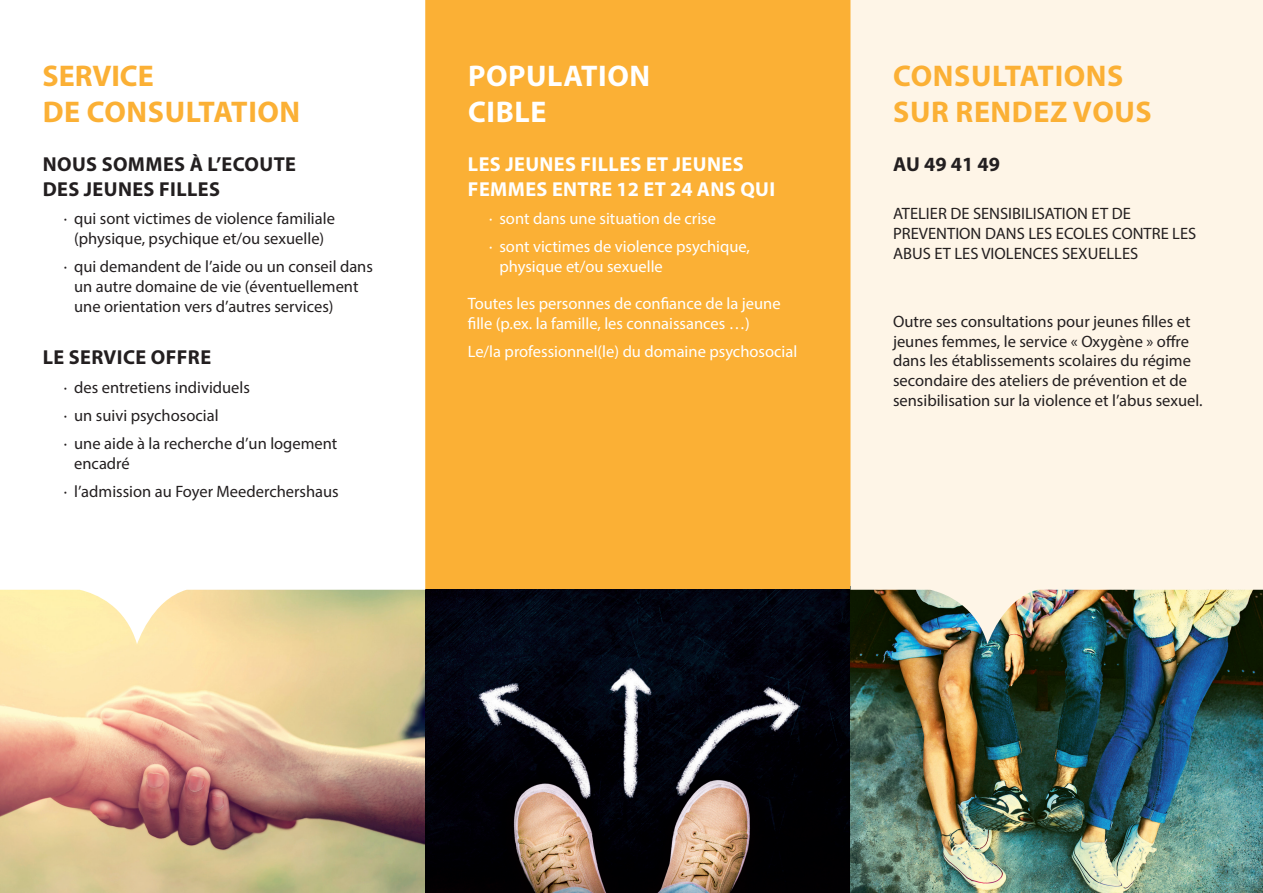
<style>
.page{position:relative;width:1263px;height:893px;background:#fff}
.page>*{position:absolute;margin:0;border:0;box-sizing:border-box;transform-origin:0 0}
.t1{font:700 30px/36px "Myriad Pro";letter-spacing:.02em;color:#fbb035}
.t2{font:700 30px/36px "Myriad Pro";color:#fbb035}
.t3{font:700 30px/36px "Myriad Pro";letter-spacing:.02em;color:#fff}
.t4{font:700 20.25px/24.3px "Myriad Pro";letter-spacing:.02em;color:#231f20}
.t5{font:700 20.25px/24.3px "Myriad Pro";letter-spacing:.02em;color:#fff}
.t6{font:16.5px/19.8px "Myriad Pro";color:#231f20}
.t7{font:16.5px/28.3px "Myriad Pro";color:#fff}
</style>
<div class="page">
<img style="left:0;top:644px;width:425px;height:249px">
<div style="left:425px;top:0;width:425px;height:893px;background:#fbb035"></div>
<img style="left:425px;top:590px;width:425px;height:303px">
<img style="left:850px;top:644px;width:413px;height:249px">
<svg style="left:850px;top:0;width:413px;height:644px;background:#f3ebdc"></svg>
<svg style="left:0;top:589px;width:425px;height:55px;background:#ecdda7"></svg>
<h1 class="t2" style="left:43px;top:57px;width:259px">SERVICE<br>DE CONSULTATION</h1>
<p class="t4" style="left:43px;top:152px;width:255px">NOUS SOMMES À L’ECOUTE<br>DES JEUNES FILLES</p>
<p class="t6" style="left:64px;top:208px;width:273px;text-align:center">· qui sont victimes de violence familiale (physique, psychique et/ou sexuelle)</p>
<p class="t6" style="left:74px;top:256px;width:300px;text-indent:-10px">· qui demandent de l’aide ou un conseil dans un autre domaine de vie (éventuellement une orientation vers d’autres services)</p>
<p class="t4" style="left:43px;top:345px;width:170px">LE SERVICE OFFRE</p>
<p class="t6" style="left:64px;top:373px;width:275px;line-height:28.3px">· des entretiens individuels<br>· un suivi psychosocial<br>· une aide à la recherche d’un logement</p>
<p class="t6" style="left:64px;top:449px;width:277px;line-height:28.3px;text-indent:10px">encadré<br>· l’admission au Foyer Meederchershaus</p>
<h1 class="t3" style="left:468px;top:57px;width:184px">POPULATION<br>CIBLE</h1>
<p class="t5" style="left:468px;top:152px;width:309px">LES JEUNES FILLES ET JEUNES<br>FEMMES ENTRE 12 ET 24 ANS QUI</p>
<p class="t7" style="left:489px;top:204px;width:262px">· sont dans une situation de crise<br>· sont victimes de violence psychique,</p>
<p class="t7" style="left:499px;top:252px;width:165px">physique et/ou sexuelle</p>
<p class="t7" style="left:468px;top:293px;width:314px;line-height:19.8px">Toutes les personnes de confiance de la jeune fille (p.ex. la famille, les connaissances …)</p>
<p class="t7" style="left:468px;top:337px;width:331px">Le/la professionnel(le) du domaine psychosocial</p>
<h1 class="t1" style="left:893px;top:57px;width:260px">CONSULTATIONS<br>SUR RENDEZ VOUS</h1>
<p class="t4" style="left:893px;top:152px;width:108px">AU 49 41 49</p>
<p class="t6" style="left:893px;top:204px;width:305px">ATELIER DE SENSIBILISATION ET DE<br>PREVENTION DANS LES ECOLES CONTRE LES<br>ABUS ET LES VIOLENCES SEXUELLES</p>
<p class="t6" style="left:893px;top:311px;width:311px">Outre ses consultations pour jeunes filles et jeunes femmes, le service « Oxygène » offre dans les établissements scolaires du régime secondaire des ateliers de prévention et de sensibilisation sur la violence et l’abus sexuel.</p>
</div>
